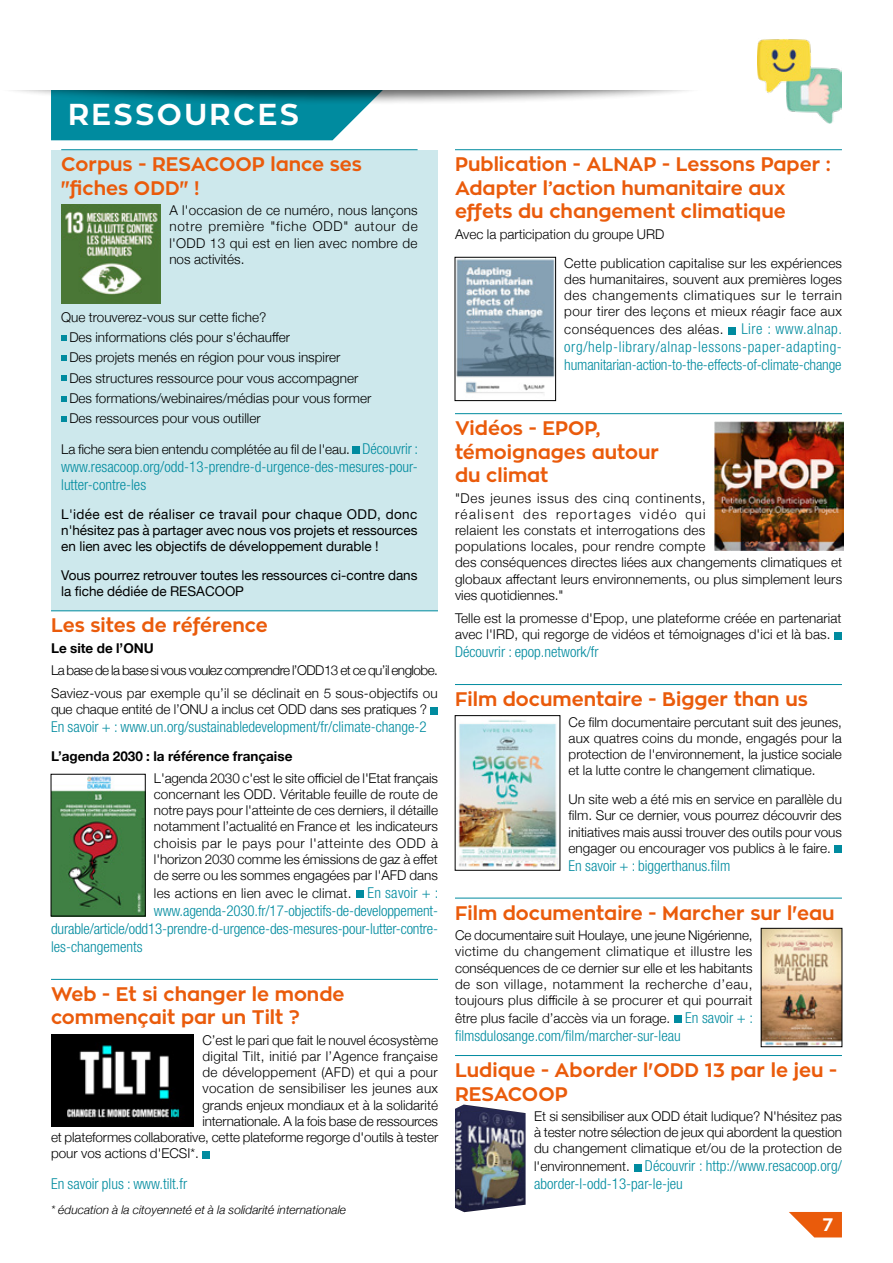
<style>
.page{position:relative;width:893px;height:1263px;background:#fff}
.page>*{position:absolute;margin:0;border:0;box-sizing:border-box;transform-origin:0 0}
.t1{font:700 30px "Zona Pro";letter-spacing:.08em;color:#fff}
.t2{font:700 19.5px/23.4px "Zona Pro";color:#ea5b0b}
.t3{font:700 18px "Zona Pro";color:#fff}
.t4{font:300 condensed 15px/18px "Helvetica Neue";color:#008b9f}
.t5{font:300 13.5px/16.2px "Helvetica Neue";letter-spacing:.005em;color:#000;text-align:justify}
.t6{font:13.5px/16.2px "Helvetica Neue";color:#000;text-align:justify}
.t7{font:300 13.5px/23.2px "Helvetica Neue";letter-spacing:-.04em;color:#000}
.t8{font:300 13.5px "Helvetica Neue";letter-spacing:-.015em;color:#000}
.t9{font:300 13.5px "Helvetica Neue";letter-spacing:.025em;color:#000}
.t10{font:700 13.5px "Helvetica Neue";color:#000}
.t11{font:300 13.5px "Helvetica Neue";letter-spacing:.035em;color:#000}
.t12{font:300 13.5px "Helvetica Neue";letter-spacing:.03em;color:#000}
.t13{font:italic 300 12px "Helvetica Neue";color:#000}
.s1{font-stretch:condensed;font-size:15px;color:#008b9f}
.s2{font-stretch:normal;font-size:13.5px;color:#000}
</style>
<div class="page">
<div style="left:51px;top:150px;width:387px;height:461px;background:#cde8ec"></div>
<hr style="left:61px;top:149px;width:357px;height:1px;background:#008b9f">
<hr style="left:51px;top:610px;width:387px;height:1px;background:#008b9f">
<hr style="left:51px;top:979px;width:387px;height:1px;background:#008b9f">
<svg style="left:61px;top:335px;width:5px;height:5px"></svg>
<svg style="left:61px;top:356px;width:5px;height:5px"></svg>
<svg style="left:61px;top:376px;width:5px;height:5px"></svg>
<svg style="left:61px;top:396px;width:5px;height:5px"></svg>
<svg style="left:61px;top:416px;width:5px;height:5px"></svg>
<div style="left:353px;top:447px;width:7px;height:7px;background:#008b9f"></div>
<div style="left:431px;top:707px;width:7px;height:7px;background:#008b9f"></div>
<div style="left:356px;top:891px;width:7px;height:7px;background:#008b9f"></div>
<div style="left:202px;top:1151px;width:8px;height:7px;background:#008b9f"></div>
<hr style="left:455px;top:149px;width:387px;height:1px;background:#008b9f">
<hr style="left:455px;top:413px;width:387px;height:1px;background:#008b9f">
<hr style="left:455px;top:684px;width:387px;height:1px;background:#008b9f">
<hr style="left:455px;top:898px;width:387px;height:1px;background:#008b9f">
<hr style="left:455px;top:1055px;width:387px;height:1px;background:#008b9f">
<div style="left:729px;top:327px;width:7px;height:7px;background:#008b9f"></div>
<div style="left:835px;top:632px;width:7px;height:7px;background:#008b9f"></div>
<div style="left:835px;top:845px;width:7px;height:8px;background:#008b9f"></div>
<div style="left:674px;top:1016px;width:7px;height:7px;background:#008b9f"></div>
<div style="left:634px;top:1164px;width:7px;height:7px;background:#008b9f"></div>
<div style="left:51px;top:106px;width:316px;height:34px;background:#008b9f"></div>
<div style="left:0;top:53px;width:710px;height:53px;background:#000;opacity:.75"></div>
<div style="left:0;top:0;width:893px;height:89px;background:#fff"></div>
<img style="left:757px;top:39px;width:85px;height:84px">
<svg style="left:789px;top:1212px;width:53px;height:25px"></svg>
<img style="left:62px;top:204px;width:99px;height:99px">
<img style="left:53px;top:776px;width:90px;height:138px">
<img style="left:51px;top:1035px;width:143px;height:91px">
<img style="left:457px;top:259px;width:97px;height:134px">
<div style="left:455px;top:257px;width:101px;height:144px;border:1px solid #000"></div>
<img style="left:714px;top:421px;width:130px;height:130px">
<img style="left:458px;top:720px;width:100px;height:148px">
<img style="left:763px;top:930px;width:77px;height:115px">
<div style="left:761px;top:928px;width:81px;height:119px;border:1px solid #000"></div>
<img style="left:455px;top:1104px;width:71px;height:108px">
<h1 class="t1" style="left:68px;top:95px;width:233px">RESSOURCES</h1>
<h2 class="t2" style="left:61px;top:153px;width:302px">Corpus - RESACOOP lance ses "fiches ODD" !</h2>
<p class="t5" style="left:169px;top:201px;width:250px">A l'occasion de ce numéro, nous lançons notre première "fiche ODD" autour de l'ODD 13 qui est en lien avec nombre de nos activités.</p>
<p class="t5" style="left:69px;top:306px;width:304px;line-height:20.2px;text-align:left;text-indent:-8px">Que trouverez-vous sur cette fiche?<br>Des informations clés pour s'échauffer<br>Des projets menés en région pour vous inspirer<br>Des structures ressource pour vous accompagner Des formations/webinaires/médias pour vous former Des ressources pour vous outiller</p>
<p class="t5" style="left:61px;top:440px;width:358px">La fiche sera bien entendu complétée au fil de l'eau. <span class="s1">Découvrir :</span></p>
<p class="t4" style="left:61px;top:457px;width:358px">www.resacoop.org/odd-13-prendre-d-urgence-des-mesures-pour&shy;lutter-contre-les</p>
<p class="t6" style="left:61px;top:507px;width:358px">L'idée est de réaliser ce travail pour chaque ODD, donc n'hésitez pas à partager avec nous vos projets et ressources en lien avec les objectifs de développement durable !</p>
<p class="t6" style="left:61px;top:568px;width:358px">Vous pourrez retrouver toutes les ressources ci-contre dans la fiche dédiée de RESACOOP</p>
<h2 class="t2" style="left:51px;top:614px;width:218px">Les sites de référence</h2>
<p class="t10" style="left:51px;top:637px;width:104px">Le site de l’ONU</p>
<p class="t7" style="left:51px;top:657px;width:388px">La base de la base si vous voulez comprendre l’ODD13 et ce qu’il englobe.<br>Saviez-vous par exemple qu’il se déclinait en 5 sous-objectifs ou</p>
<p class="t8" style="left:51px;top:698px;width:378px">que chaque entité de l’ONU a inclus cet ODD dans ses pratiques ?</p>
<p class="t4" style="left:51px;top:718px;width:377px">En savoir + : www.un.org/sustainabledevelopment/fr/climate-change-2</p>
<p class="t10" style="left:51px;top:746px;width:243px">L’agenda 2030 : la référence française</p>
<p class="t5" style="left:154px;top:769px;width:286px">L'agenda 2030 c'est le site officiel de l'Etat français concernant les ODD. Véritable feuille de route de notre pays pour l'atteinte de ces derniers, il détaille notamment l’actualité en France et les indicateurs choisis par le pays pour l'atteinte des ODD à l'horizon 2030 comme les émissions de gaz à effet de serre ou les sommes engagées par l'AFD dans</p>
<p class="t5" style="left:154px;top:884px;width:286px">les actions en lien avec le climat. <span class="s1">En savoir + :</span></p>
<p class="t4" style="left:51px;top:902px;width:389px;text-align:justify;text-indent:103px">www.agenda-2030.fr/17-objectifs-de-developpement&shy;durable/article/odd13-prendre-d-urgence-des-mesures-pour-lutter-contre&shy;les-changements</p>
<h2 class="t2" style="left:51px;top:982px;width:295px">Web - Et si changer le monde commençait par un Tilt ?</h2>
<p class="t5" style="left:202px;top:1031px;width:237px">C’est le pari que fait le nouvel écosystème</p>
<p class="t9" style="left:202px;top:1045px;width:237px">digital Tilt, initié par l’Agence française</p>
<p class="t9" style="left:202px;top:1061px;width:237px">de développement (AFD) et qui a pour</p>
<p class="t12" style="left:202px;top:1078px;width:237px">vocation de sensibiliser les jeunes aux</p>
<p class="t5" style="left:202px;top:1096px;width:237px">grands enjeux mondiaux et à la solidarité</p>
<p class="t8" style="left:202px;top:1110px;width:237px">internationale. A la fois base de ressources</p>
<p class="t5" style="left:51px;top:1128px;width:389px">et plateformes collaborative, cette plateforme regorge d'outils à tester</p>
<p class="t5" style="left:51px;top:1144px;width:149px">pour vos actions d'ECSI*.</p>
<p class="t4" style="left:51px;top:1174px;width:138px">En savoir plus : www.tilt.fr</p>
<p class="t13" style="left:51px;top:1200px;width:297px">* éducation à la citoyenneté et à la solidarité internationale</p>
<h2 class="t2" style="left:455px;top:153px;width:377px">Publication - ALNAP - Lessons Paper :<br>Adapter l’action humanitaire aux effets du changement climatique</h2>
<p class="t5" style="left:564px;top:218px;width:279px;line-height:29px;text-indent:-109px">Avec la participation du groupe URD<br>Cette publication capitalise sur les expériences</p>
<p class="t5" style="left:564px;top:270px;width:279px">des humanitaires, souvent aux premières loges des changements climatiques sur le terrain pour tirer des leçons et mieux réagir face aux</p>
<p class="t11" style="left:564px;top:318px;width:279px">conséquences des aléas. <span class="s1">Lire : www.alnap.</span></p>
<p class="t4" style="left:564px;top:338px;width:279px">org/help-library/alnap-lessons-paper-adapting&shy;humanitarian-action-to-the-effects-of-climate-change</p>
<h2 class="t2" style="left:455px;top:417px;width:206px">Vidéos - EPOP, témoignages autour du climat</h2>
<p class="t5" style="left:455px;top:489px;width:389px;text-align:left">"Des jeunes issus des cinq continents,<br>réalisent des reportages vidéo qui<br>relaient les constats et interrogations des<br>populations locales, pour rendre compte<br>des conséquences directes liées aux changements climatiques et globaux affectant leurs environnements, ou plus simplement leurs vies quotidiennes."</p>
<p class="t5" style="left:455px;top:609px;width:388px">Telle est la promesse d'Epop, une plateforme créée en partenariat avec l'IRD, qui regorge de vidéos et témoignages d'ici et là bas.</p>
<p class="t4" style="left:455px;top:643px;width:145px">Découvrir : epop.network/fr</p>
<h2 class="t2" style="left:455px;top:688px;width:354px">Film documentaire - Bigger than us</h2>
<p class="t5" style="left:569px;top:713px;width:275px">Ce film documentaire percutant suit des jeunes, aux quatres coins du monde, engagés pour la protection de l'environnement, la justice sociale et la lutte contre le changement climatique.</p>
<p class="t5" style="left:569px;top:790px;width:275px">Un site web a été mis en service en parallèle du film. Sur ce dernier, vous pourrez découvrir des initiatives mais aussi trouver des outils pour vous engager ou encourager vos publics à le faire.</p>
<p class="t4" style="left:569px;top:856px;width:163px">En savoir + : biggerthanus.film</p>
<h2 class="t2" style="left:455px;top:901px;width:381px">Film documentaire - Marcher sur l'eau</h2>
<p class="t5" style="left:455px;top:926px;width:299px">Ce documentaire suit Houlaye, une jeune Nigérienne, victime du changement climatique et illustre les conséquences de ce dernier sur elle et les habitants de son village, notamment la recherche d’eau, toujours plus difficile à se procurer et qui pourrait</p>
<p class="t5" style="left:455px;top:1009px;width:300px">être plus facile d’accès via un forage. <span class="s1">En savoir + :</span></p>
<p class="t4" style="left:455px;top:1026px;width:227px">filmsdulosange.com/film/marcher-sur-leau</p>
<h2 class="t2" style="left:455px;top:1059px;width:384px">Ludique - Aborder l'ODD 13 par le jeu -<br>RESACOOP</h2>
<p class="t5" style="left:534px;top:1107px;width:309px">Et si sensibiliser aux ODD était ludique? N'hésitez pas à tester notre sélection de jeux qui abordent la question du changement climatique et/ou de la protection de</p>
<p class="t4" style="left:534px;top:1157px;width:309px"><span class="s2">l'environnement.</span> Découvrir : http://www.resacoop.org/ aborder-l-odd-13-par-le-jeu</p>
<h3 class="t3" style="left:823px;top:1213px;width:12px">7</h3>
</div>
